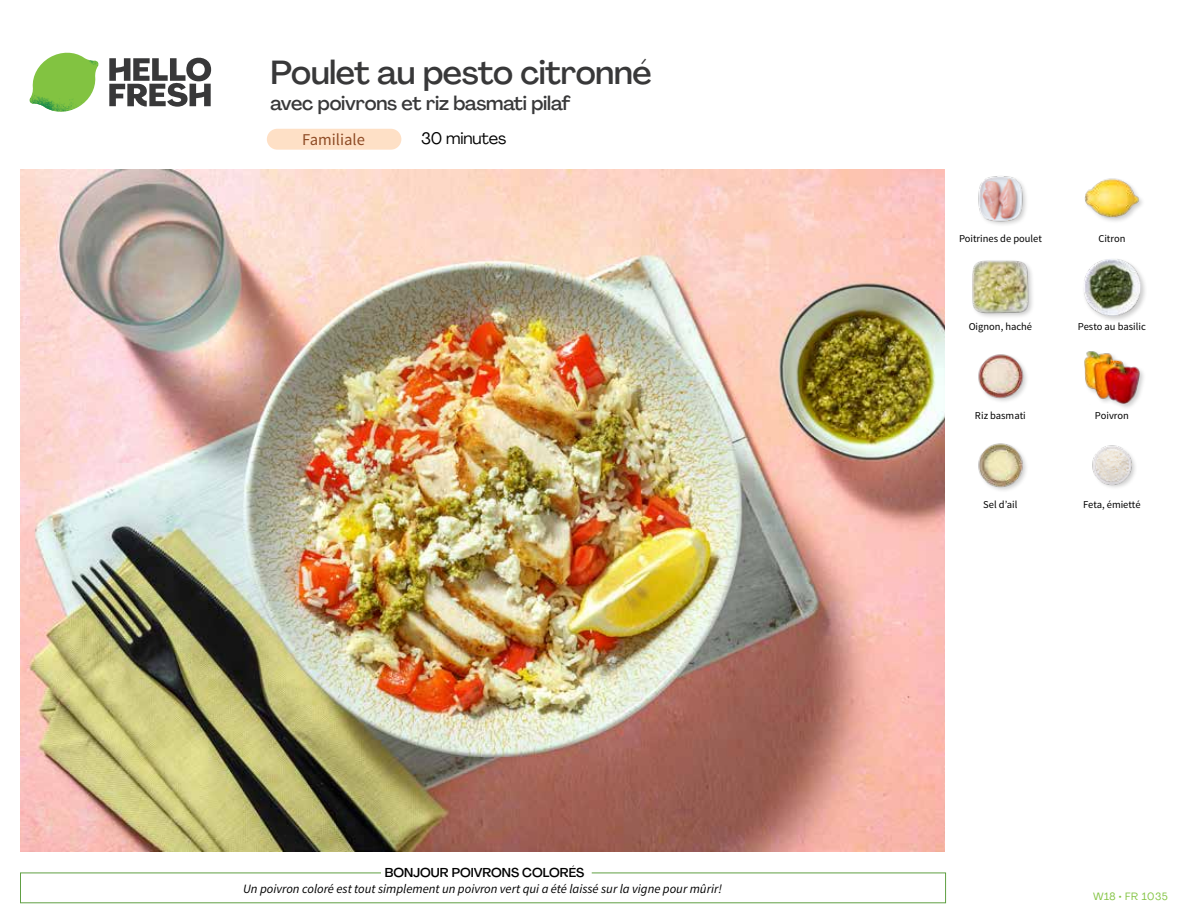
<style>
.page{position:relative;width:1188px;height:918px;background:#fff}
.page>*{position:absolute;margin:0;border:0;box-sizing:border-box;transform-origin:0 0}
.t1{font:500 33px "Agrandir";letter-spacing:-.015em;color:#383839}
.t2{font:500 19.5px "Agrandir";letter-spacing:-.01em;color:#383839}
.t3{font:16.5px "Source Sans Pro";color:#8e4b25}
.t4{font:16.5px "Agrandir";letter-spacing:-.01em;color:#000}
.t5{font:italic 12.75px "Source Sans Pro";color:#000}
.t6{font:500 12.75px "Agrandir";color:#000}
.t7{font:10.5px "Source Sans Pro";color:#000}
.t8{font:10.5px "Agrandir";letter-spacing:.05em;color:#82c341}
</style>
<div class="page">
<svg style="left:109px;top:57px;width:102px;height:50px"></svg>
<svg style="left:34px;top:53px;width:62px;height:40px"></svg>
<img style="left:67px;top:53px;width:32px;height:26px">
<img style="left:33px;top:75px;width:59px;height:11px">
<img style="left:29px;top:79px;width:61px;height:33px">
<img style="left:65px;top:86px;width:27px;height:25px">
<div style="left:20px;top:873px;width:926px;height:30px;border:1px solid #609f43"></div>
<div style="left:381px;top:865px;width:211px;height:15px;background:#fff"></div>
<img style="left:21px;top:170px;width:924px;height:681px">
<div style="left:267px;top:129px;width:134px;height:21px;background:#fee0c6;border-radius:10px"></div>
<img style="left:1092px;top:445px;width:43px;height:43px">
<img style="left:978px;top:443px;width:48px;height:48px">
<div style="left:1083px;top:350px;width:63px;height:60px;background:#000;opacity:.2"></div>
<img style="left:1083px;top:350px;width:58px;height:55px">
<img style="left:978px;top:354px;width:49px;height:47px">
<div style="left:1082px;top:257px;width:65px;height:66px;background:#000;opacity:.2"></div>
<img style="left:1083px;top:259px;width:58px;height:57px">
<div style="left:971px;top:260px;width:64px;height:60px;background:#000;opacity:.2"></div>
<img style="left:972px;top:260px;width:57px;height:56px">
<img style="left:1084px;top:178px;width:57px;height:43px">
<img style="left:978px;top:176px;width:48px;height:49px">
<h1 class="t1" style="left:271px;top:52px;width:383px">Poulet au pesto citronné</h1>
<h2 class="t2" style="left:271px;top:91px;width:302px">avec poivrons et riz basmati pilaf</h2>
<h3 class="t3" style="left:302px;top:130px;width:64px">Familiale</h3>
<h3 class="t4" style="left:421px;top:128px;width:87px">30 minutes</h3>
<p class="t6" style="left:385px;top:864px;width:201px">BONJOUR POIVRONS COLORÉS</p>
<p class="t5" style="left:243px;top:881px;width:480px">Un poivron coloré est tout simplement un poivron vert qui a été laissé sur la vigne pour mûrir!</p>
<p class="t7" style="left:959px;top:232px;width:84px">Poitrines de poulet</p>
<p class="t7" style="left:1098px;top:232px;width:29px">Citron</p>
<p class="t7" style="left:969px;top:320px;width:65px">Oignon, haché</p>
<p class="t7" style="left:1078px;top:320px;width:69px">Pesto au basilic</p>
<p class="t7" style="left:975px;top:409px;width:52px">Riz basmati</p>
<p class="t7" style="left:1095px;top:409px;width:35px">Poivron</p>
<p class="t7" style="left:983px;top:498px;width:36px">Sel d’ail</p>
<p class="t7" style="left:1083px;top:498px;width:59px">Feta, émietté</p>
<p class="t8" style="left:1093px;top:890px;width:76px">W18 • FR 1035</p>
</div>
